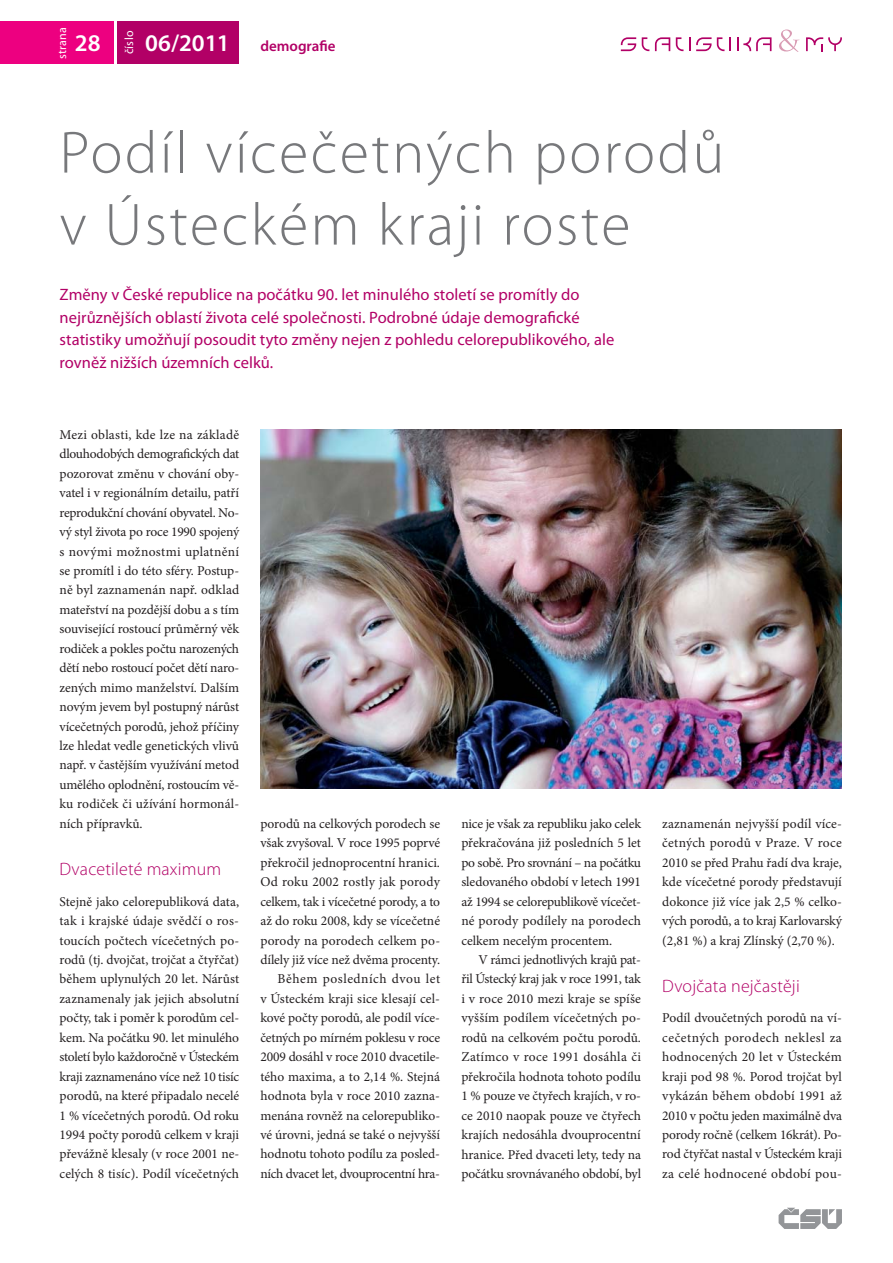
<style>
.page{position:relative;width:893px;height:1263px;background:#fff}
.page>*{position:absolute;margin:0;border:0;box-sizing:border-box;transform-origin:0 0}
.t1{font:300 60px/72px "Myriad Pro";letter-spacing:.04em;color:#77787b}
.t2{font:600 24px "Myriad Pro";color:#fff}
.t3{font:300 18px "Myriad Pro";letter-spacing:.01em;color:#b20066}
.t4{font:16.5px/22.5px "Myriad Pro";letter-spacing:.005em;color:#b20066}
.t5{font:600 15px "Myriad Pro";color:#b20066}
.t6{font:13.5px/19.5px "Minion Pro";letter-spacing:-.005em;color:#231f20;text-align:justify}
.t7{font:12px "Myriad Pro";letter-spacing:.02em;color:#fff}
</style>
<div class="page">
<div style="left:0;top:21px;width:114px;height:43px;background:#ed0080"></div>
<div style="left:117px;top:21px;width:122px;height:43px;background:#b20066"></div>
<svg style="left:779px;top:1208px;width:63px;height:21px"></svg>
<svg style="left:655px;top:37px;width:15px;height:14px"></svg>
<svg style="left:621px;top:37px;width:15px;height:14px"></svg>
<svg style="left:642px;top:37px;width:7px;height:14px"></svg>
<svg style="left:676px;top:37px;width:7px;height:14px"></svg>
<svg style="left:737px;top:37px;width:34px;height:14px"></svg>
<svg style="left:806px;top:37px;width:36px;height:14px"></svg>
<svg style="left:689px;top:37px;width:42px;height:14px"></svg>
<svg style="left:779px;top:30px;width:21px;height:22px"></svg>
<img style="left:260px;top:429px;width:582px;height:360px">
<p class="t7" style="left:58px;top:59px;width:34px;rotate:-90deg">strana</p>
<p class="t7" style="left:125px;top:54px;width:25px;rotate:-90deg">číslo</p>
<p class="t5" style="left:260px;top:40px;width:77px">demografie</p>
<h2 class="t2" style="left:75px;top:34px;width:27px">28</h2>
<h2 class="t2" style="left:145px;top:34px;width:86px">06/2011</h2>
<h1 class="t1" style="left:60px;top:123px;width:666px">Podíl vícečetných porodů v Ústeckém kraji roste</h1>
<p class="t4" style="left:60px;top:285px;width:556px">Změny v České republice na počátku 90. let minulého století se promítly do nejrůznějších oblastí života celé společnosti. Podrobné údaje demografické statistiky umožňují posoudit tyto změny nejen z pohledu celorepublikového, ale rovněž nižších územních celků.</p>
<p class="t6" style="left:60px;top:426px;width:181px">Mezi oblasti, kde lze na základě dlouhodobých demografických dat pozorovat změnu v chování oby&shy;vatel i v regionálním detailu, patří reprodukční chování obyvatel. No&shy;vý styl života po roce 1990 spojený s novými možnostmi uplatnění se promítl i do této sféry. Postup&shy;ně byl zaznamenán např. odklad mateřství na pozdější dobu a s tím související rostoucí průměrný věk rodiček a pokles počtu narozených dětí nebo rostoucí počet dětí naro&shy;zených mimo manželství. Dalším novým jevem byl postupný nárůst vícečetných porodů, jehož příčiny lze hledat vedle genetických vlivů např. v častějším využívání metod umělého oplodnění, rostoucím vě&shy;ku rodiček či užívání hormonál&shy;ních přípravků.</p>
<h3 class="t3" style="left:60px;top:863px;width:163px">Dvacetileté maximum</h3>
<p class="t6" style="left:60px;top:893px;width:181px">Stejně jako celorepubliková data, tak i krajské údaje svědčí o ros&shy;toucích počtech vícečetných po&shy;rodů (tj. dvojčat, trojčat a čtyřčat) během uplynulých 20 let. Nárůst zaznamenaly jak jejich absolutní počty, tak i poměr k porodům cel&shy;kem. Na počátku 90. let minulého století bylo každoročně v Ústeckém kraji zaznamenáno více než 10 tisíc porodů, na které připadalo necelé 1 % vícečetných porodů. Od roku 1994 počty porodů celkem v kraji převážně klesaly (v roce 2001 ne&shy;celých 8 tisíc). Podíl vícečetných</p>
<p class="t6" style="left:260px;top:815px;width:181px;text-align:right">porodů na celkových porodech se však zvyšoval. V roce 1995 poprvé překročil jednoprocentní hranici.<br>Od roku 2002 rostly jak porody celkem, tak i vícečetné porody, a to až do roku 2008, kdy se vícečetné porody na porodech celkem po&shy;dílely již více než dvěma procenty.<br>Během posledních dvou let<br>v Ústeckém kraji sice klesají cel&shy;kové počty porodů, ale podíl více&shy;četných po mírném poklesu v roce<br>2009 dosáhl v roce 2010 dvacetile&shy;tého maxima, a to 2,14 %. Stejná hodnota byla v roce 2010 zazna&shy;menána rovněž na celorepubliko&shy;vé úrovni, jedná se také o nejvyšší hodnotu tohoto podílu za posled&shy;ních dvacet let, dvouprocentní hra-</p>
<p class="t6" style="left:461px;top:815px;width:181px">nice je však za republiku jako celek překračována již posledních 5 let po sobě. Pro srovnání – na počátku sledovaného období v letech 1991 až 1994 se celorepublikově vícečet&shy;né porody podílely na porodech celkem necelým procentem.</p>
<p class="t6" style="left:461px;top:951px;width:181px;text-indent:17px">V rámci jednotlivých krajů pat&shy;řil Ústecký kraj jak v roce 1991, tak i v roce 2010 mezi kraje se spíše vyšším podílem vícečetných po&shy;rodů na celkovém počtu porodů.<br>Zatímco v roce 1991 dosáhla či překročila hodnota tohoto podílu 1 % pouze ve čtyřech krajích, v ro&shy;ce 2010 naopak pouze ve čtyřech krajích nedosáhla dvouprocentní hranice. Před dvaceti lety, tedy na počátku srovnávaného období, byl</p>
<p class="t6" style="left:662px;top:815px;width:181px">zaznamenán nejvyšší podíl více&shy;četných porodů v Praze. V roce 2010 se před Prahu řadí dva kraje, kde vícečetné porody představují dokonce již více jak 2,5 % celko&shy;vých porodů, a to kraj Karlovarský (2,81 %) a kraj Zlínský (2,70 %).</p>
<h3 class="t3" style="left:662px;top:979px;width:139px">Dvojčata nejčastěji</h3>
<p class="t6" style="left:662px;top:1009px;width:181px">Podíl dvoučetných porodů na ví&shy;cečetných porodech neklesl za hodnocených 20 let v Ústeckém kraji pod 98 %. Porod trojčat byl vykázán během období 1991 až 2010 v počtu jeden maximálně dva porody ročně (celkem 16krát). Po&shy;rod čtyřčat nastal v Ústeckém kraji za celé hodnocené období pou-</p>
</div>
